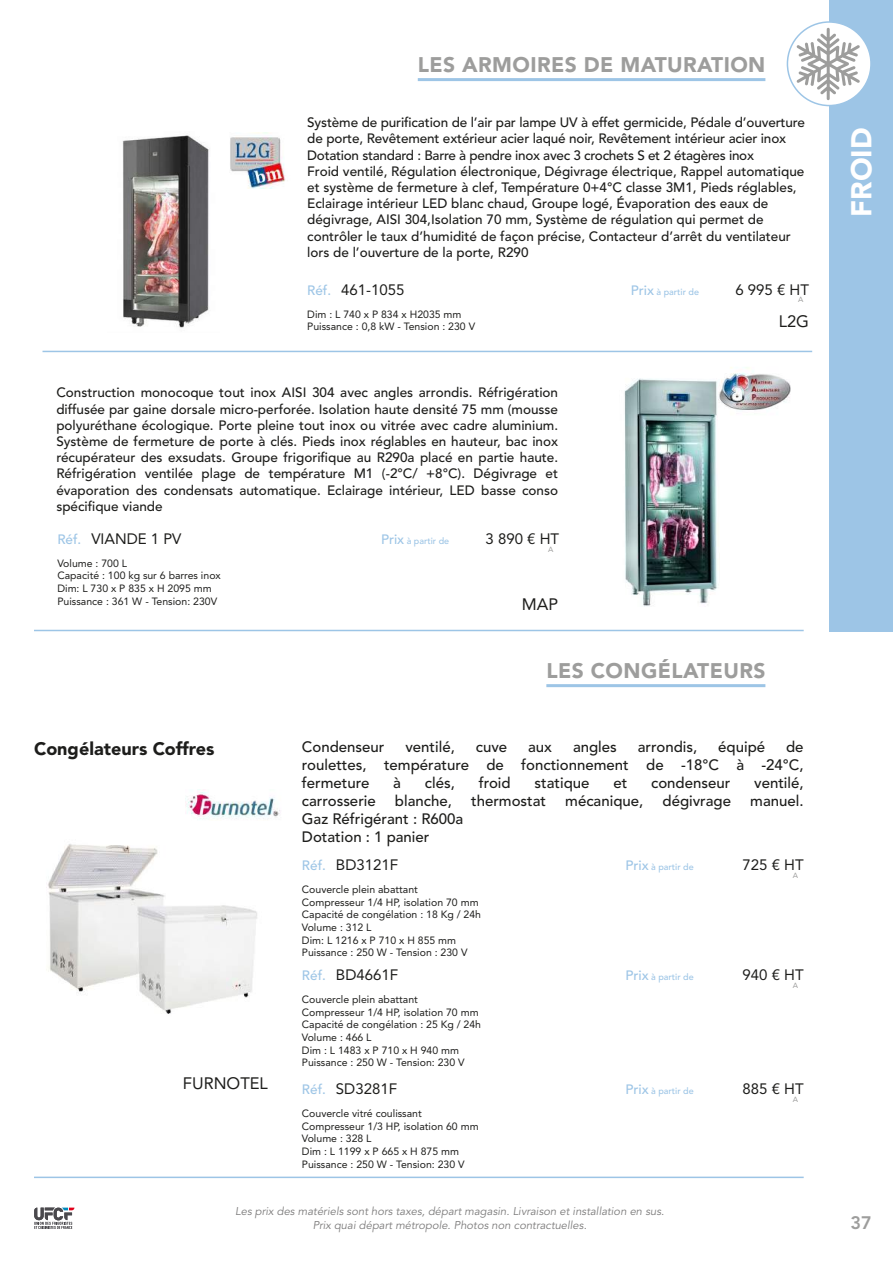
<style>
.page{position:relative;width:893px;height:1263px;background:#fff}
.page>*{position:absolute;margin:0;border:0;box-sizing:border-box;transform-origin:0 0}
.t1{font:900 28.5px "Avenir LT Std";color:#fff}
.t2{font:900 21px "Avenir LT Std";letter-spacing:.02em;color:#9d9d9c}
.t3{font:900 18px "Avenir LT Std";color:#1d1d1b}
.t4{font:800 18px "Avenir LT Std";color:#9d9d9c}
.t5{font:16.5px "Avenir LT Std";color:#1d1d1b}
.t6{font:500 15px/18px "Avenir LT Std";color:#1d1d1b;text-align:justify}
.t7{font:15px "Avenir LT Std";color:#1d1d1b}
.t8{font:500 13.5px/16.2px "Avenir LT Std";color:#1d1d1b;text-align:justify}
.t9{font:italic 11.25px/13.5px "Avenir LT Std";color:#7c7b7b;text-align:center}
.t10{font:10.5px/12.6px "Avenir LT Std";color:#1d1d1b}
.t11{font:500 9px "Avenir LT Std";color:#9dc5e6}
.t12{font:7.5px "Avenir LT Std";color:#9d9d9c}
.s1{font-weight:500;font-size:13.5px;color:#9dc5e6}
.s2{font-size:13.5px}
</style>
<div class="page">
<div style="left:829px;top:0;width:64px;height:631px;background:#9dc5e6"></div>
<svg style="left:34px;top:1207px;width:40px;height:22px"></svg>
<div style="left:787px;top:22px;width:84px;height:84px;background:#fff;border-radius:50%"></div>
<div style="left:787px;top:21px;width:85px;height:85px;border:2px solid #9dc5e6;border-radius:50%"></div>
<svg style="left:796px;top:28px;width:64px;height:72px"></svg>
<hr style="left:34px;top:630px;width:770px;height:1px;background:#9dc5e6">
<hr style="left:418px;top:78px;width:347px;height:3px;background:#9dc5e6">
<img style="left:46px;top:844px;width:211px;height:170px">
<hr style="left:34px;top:1176px;width:770px;height:2px;background:#9dc5e6">
<img style="left:185px;top:789px;width:95px;height:30px">
<hr style="left:546px;top:684px;width:219px;height:3px;background:#9dc5e6">
<img style="left:624px;top:378px;width:95px;height:229px">
<hr style="left:43px;top:351px;width:769px;height:1px;background:#9dc5e6">
<img style="left:718px;top:367px;width:73px;height:61px">
<img style="left:122px;top:135px;width:87px;height:193px">
<img style="left:230px;top:133px;width:55px;height:55px">
<h2 class="t2" style="left:418px;top:52px;width:349px">LES ARMOIRES DE MATURATION</h2>
<p class="t8" style="left:307px;top:115px;width:499px;text-align:left">Système de purification de l’air par lampe UV à effet germicide, Pédale d’ouverture de porte, Revêtement extérieur acier laqué noir, Revêtement intérieur acier inox Dotation standard : Barre à pendre inox avec 3 crochets S et 2 étagères inox<br>Froid ventilé, Régulation électronique, Dégivrage électrique, Rappel automatique et système de fermeture à clef, Température 0+4°C classe 3M1, Pieds réglables, Eclairage intérieur LED blanc chaud, Groupe logé, Évaporation des eaux de dégivrage, AISI 304,Isolation 70 mm, Système de régulation qui permet de contrôler le taux d’humidité de façon précise, Contacteur d’arrêt du ventilateur lors de l’ouverture de la porte, R290</p>
<p class="t7" style="left:307px;top:281px;width:99px"><span class="s1">Réf.</span> 461-1055</p>
<p class="t11" style="left:631px;top:286px;width:70px"><span class="s2">Prix</span> à partir de</p>
<p class="t7" style="left:735px;top:281px;width:75px">6 995 € HT</p>
<p class="t12" style="left:798px;top:295px;width:7px">A</p>
<p class="t5" style="left:779px;top:312px;width:32px">L2G</p>
<p class="t10" style="left:307px;top:308px;width:169px">Dim : L 740 x P 834 x H2035 mm<br>Puissance : 0,8 kW - Tension : 230 V</p>
<p class="t8" style="left:56px;top:385px;width:503px">Construction monocoque tout inox AISI 304 avec angles arrondis. Réfrigération diffusée par gaine dorsale micro-perforée. Isolation haute densité 75 mm (mousse polyuréthane écologique. Porte pleine tout inox ou vitrée avec cadre aluminium.<br>Système de fermeture de porte à clés. Pieds inox réglables en hauteur, bac inox récupérateur des exsudats. Groupe frigorifique au R290a placé en partie haute.<br>Réfrigération ventilée plage de température M1 (-2°C/ +8°C). Dégivrage et évaporation des condensats automatique. Eclairage intérieur, LED basse conso spécifique viande</p>
<p class="t7" style="left:57px;top:530px;width:126px"><span class="s1">Réf.</span> VIANDE 1 PV</p>
<p class="t11" style="left:381px;top:536px;width:70px"><span class="s2">Prix</span> à partir de</p>
<p class="t7" style="left:485px;top:530px;width:75px">3 890 € HT</p>
<p class="t12" style="left:548px;top:545px;width:7px">A</p>
<p class="t10" style="left:57px;top:557px;width:165px">Volume : 700 L<br>Capacité : 100 kg sur 6 barres inox<br>Dim: L 730 x P 835 x H 2095 mm<br>Puissance : 361 W - Tension: 230V</p>
<p class="t5" style="left:522px;top:595px;width:38px">MAP</p>
<h2 class="t2" style="left:546px;top:658px;width:221px">LES CONGÉLATEURS</h2>
<h3 class="t3" style="left:34px;top:737px;width:182px">Congélateurs Coffres</h3>
<p class="t6" style="left:302px;top:738px;width:84px">Condenseur</p>
<p class="t6" style="left:405px;top:738px;width:51px">ventilé,</p>
<p class="t6" style="left:476px;top:738px;width:33px">cuve</p>
<p class="t6" style="left:528px;top:738px;width:25px">aux</p>
<p class="t6" style="left:573px;top:738px;width:45px">angles</p>
<p class="t6" style="left:638px;top:738px;width:61px">arrondis,</p>
<p class="t6" style="left:718px;top:738px;width:48px">équipé</p>
<p class="t6" style="left:302px;top:738px;width:503px;text-indent:484px">de roulettes, température de fonctionnement de -18°C à -24°C, fermeture</p>
<p class="t6" style="left:393px;top:774px;width:9px">à</p>
<p class="t6" style="left:425px;top:774px;width:31px">clés,</p>
<p class="t6" style="left:479px;top:774px;width:33px">froid</p>
<p class="t6" style="left:535px;top:774px;width:56px">statique</p>
<p class="t6" style="left:613px;top:774px;width:15px">et</p>
<p class="t6" style="left:651px;top:774px;width:81px">condenseur</p>
<p class="t6" style="left:754px;top:774px;width:51px">ventilé,</p>
<p class="t6" style="left:302px;top:792px;width:75px">carrosserie</p>
<p class="t6" style="left:395px;top:792px;width:58px">blanche,</p>
<p class="t6" style="left:471px;top:792px;width:77px">thermostat</p>
<p class="t6" style="left:565px;top:792px;width:80px">mécanique,</p>
<p class="t6" style="left:662px;top:792px;width:70px">dégivrage</p>
<p class="t6" style="left:750px;top:792px;width:55px">manuel.</p>
<p class="t6" style="left:302px;top:810px;width:163px">Gaz Réfrigérant : R600a<br>Dotation : 1 panier</p>
<p class="t10" style="left:302px;top:883px;width:181px">Couvercle plein abattant<br>Compresseur 1/4 HP, isolation 70 mm<br>Capacité de congélation : 18 Kg / 24h<br>Volume : 312 L<br>Dim: L 1216 x P 710 x H 855 mm<br>Puissance : 250 W - Tension : 230 V</p>
<p class="t7" style="left:302px;top:856px;width:98px"><span class="s1">Réf.</span> BD3121F</p>
<p class="t11" style="left:626px;top:862px;width:70px"><span class="s2">Prix</span> à partir de</p>
<p class="t7" style="left:742px;top:856px;width:63px">725 € HT</p>
<p class="t12" style="left:793px;top:871px;width:7px">A</p>
<p class="t7" style="left:302px;top:966px;width:98px"><span class="s1">Réf.</span> BD4661F</p>
<p class="t11" style="left:626px;top:972px;width:70px"><span class="s2">Prix</span> à partir de</p>
<p class="t7" style="left:742px;top:966px;width:63px">940 € HT</p>
<p class="t12" style="left:793px;top:981px;width:7px">A</p>
<p class="t5" style="left:183px;top:1074px;width:86px">FURNOTEL</p>
<p class="t10" style="left:302px;top:993px;width:181px">Couvercle plein abattant<br>Compresseur 1/4 HP, isolation 70 mm<br>Capacité de congélation : 25 Kg / 24h<br>Volume : 466 L<br>Dim : L 1483 x P 710 x H 940 mm<br>Puissance : 250 W - Tension: 230 V</p>
<p class="t7" style="left:302px;top:1080px;width:97px"><span class="s1">Réf.</span> SD3281F</p>
<p class="t11" style="left:626px;top:1086px;width:70px"><span class="s2">Prix</span> à partir de</p>
<p class="t7" style="left:742px;top:1080px;width:63px">885 € HT</p>
<p class="t12" style="left:793px;top:1095px;width:7px">A</p>
<p class="t10" style="left:302px;top:1107px;width:178px">Couvercle vitré coulissant<br>Compresseur 1/3 HP, isolation 60 mm<br>Volume : 328 L<br>Dim : L 1199 x P 665 x H 875 mm<br>Puissance : 250 W - Tension: 230 V</p>
<p class="t9" style="left:235px;top:1205px;width:431px">Les prix des matériels sont hors taxes, départ magasin. Livraison et installation en sus.<br>Prix quai départ métropole. Photos non contractuelles.</p>
<h1 class="t1" style="left:844px;top:217px;width:91px;rotate:-90deg">FROID</h1>
<h3 class="t4" style="left:850px;top:1212px;width:23px">37</h3>
</div>
